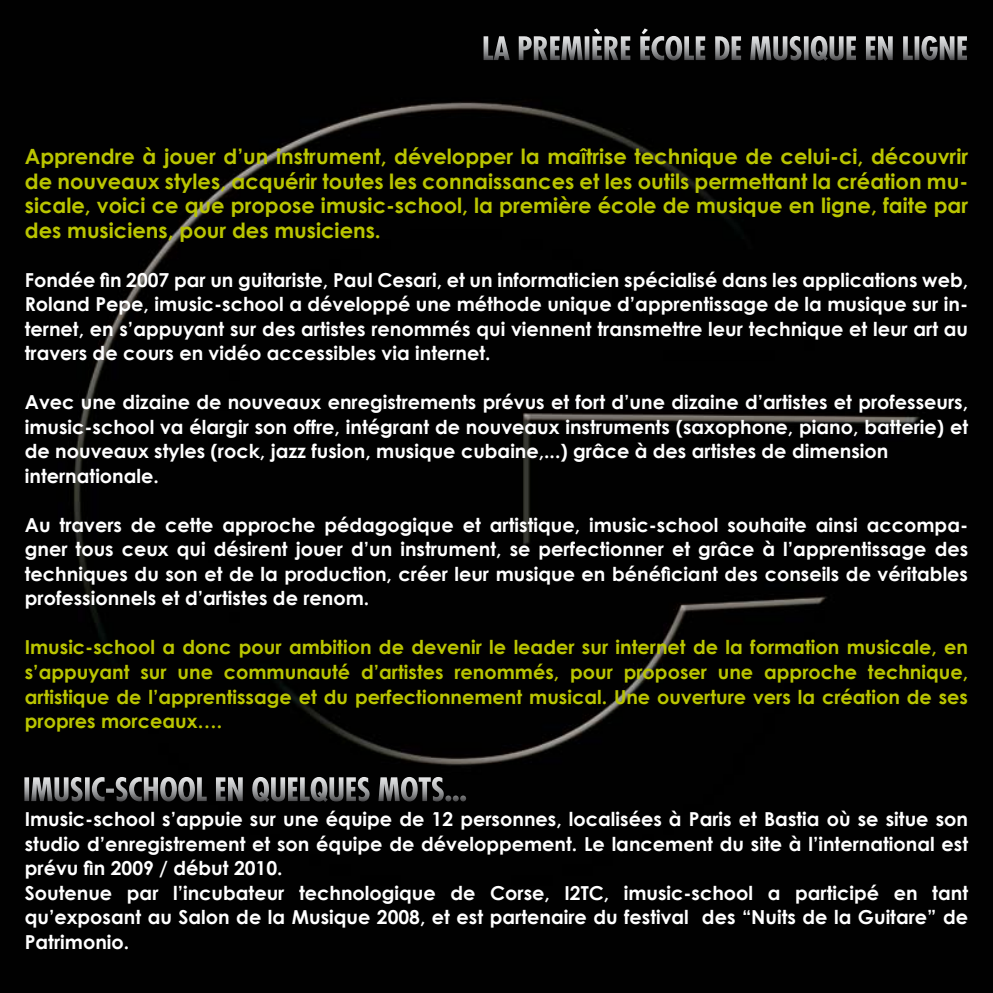
<style>
.page{position:relative;width:993px;height:993px;background:#fff}
.page>*{position:absolute;margin:0;border:0;box-sizing:border-box;transform-origin:0 0}
.t1{font:700 condensed 31.5px "Futura";letter-spacing:-.01em;color:#fff}
.t2{font:700 21px/24.5px "Century Gothic";color:#bac500;text-align:justify}
.t3{font:700 19.25px/24.5px "Century Gothic";color:#fff;text-align:justify}
.t4{font:700 19.25px/24.5px "Century Gothic";color:#bac500;text-align:justify}
</style>
<div class="page">
<div style="left:0;top:0;width:992px;height:992px;background:#010101"></div>
<h1 class="t1" style="left:481px;top:28px;width:487px">LA PREMIÈRE ÉCOLE DE MUSIQUE EN LIGNE</h1>
<p class="t2" style="left:25px;top:143px;width:944px">Apprendre à jouer d’un instrument, développer la maîtrise technique de celui-ci, découvrir de nouveaux styles, acquérir toutes les connaissances et les outils permettant la création mu&shy;sicale, voici ce que propose imusic-school, la première école de musique en ligne, faite par des musiciens, pour des musiciens.</p>
<p class="t3" style="left:25px;top:267px;width:944px">Fondée fin 2007 par un guitariste, Paul Cesari, et un informaticien spécialisé dans les applications web, Roland Pepe, imusic-school a développé une méthode unique d’apprentissage de la musique sur in&shy;ternet, en s’appuyant sur des artistes renommés qui viennent transmettre leur technique et leur art au travers de cours en vidéo accessibles via internet.</p>
<p class="t3" style="left:25px;top:389px;width:944px;text-align:left">Avec une dizaine de nouveaux enregistrements prévus et fort d’une dizaine d’artistes et professeurs, imusic-school va élargir son offre, intégrant de nouveaux instruments (saxophone, piano, batterie) et de nouveaux styles (rock, jazz fusion, musique cubaine,...) grâce à des artistes de dimension internationale.</p>
<p class="t3" style="left:25px;top:512px;width:944px">Au travers de cette approche pédagogique et artistique, imusic-school souhaite ainsi accompa&shy;gner tous ceux qui désirent jouer d’un instrument, se perfectionner et grâce à l’apprentissage des techniques du son et de la production, créer leur musique en bénéficiant des conseils de véritables professionnels et d’artistes de renom.</p>
<p class="t4" style="left:25px;top:634px;width:944px">Imusic-school a donc pour ambition de devenir le leader sur internet de la formation musicale, en s’appuyant sur une communauté d’artistes renommés, pour proposer une approche technique, artistique de l’apprentissage et du perfectionnement musical. Une ouverture vers la création de ses propres morceaux….</p>
<h1 class="t1" style="left:23px;top:768px;width:445px">IMUSIC-SCHOOL EN QUELQUES MOTS...</h1>
<p class="t3" style="left:25px;top:806px;width:944px;text-align:left">Imusic-school s’appuie sur une équipe de 12 personnes, localisées à Paris et Bastia où se situe son studio d’enregistrement et son équipe de développement. Le lancement du site à l’international est prévu fin 2009 / début 2010.<br>Soutenue par l’incubateur technologique de Corse, I2TC, imusic-school a participé en tant qu’exposant au Salon de la Musique 2008, et est partenaire du festival des “Nuits de la Guitare” de Patrimonio.</p>
</div>
